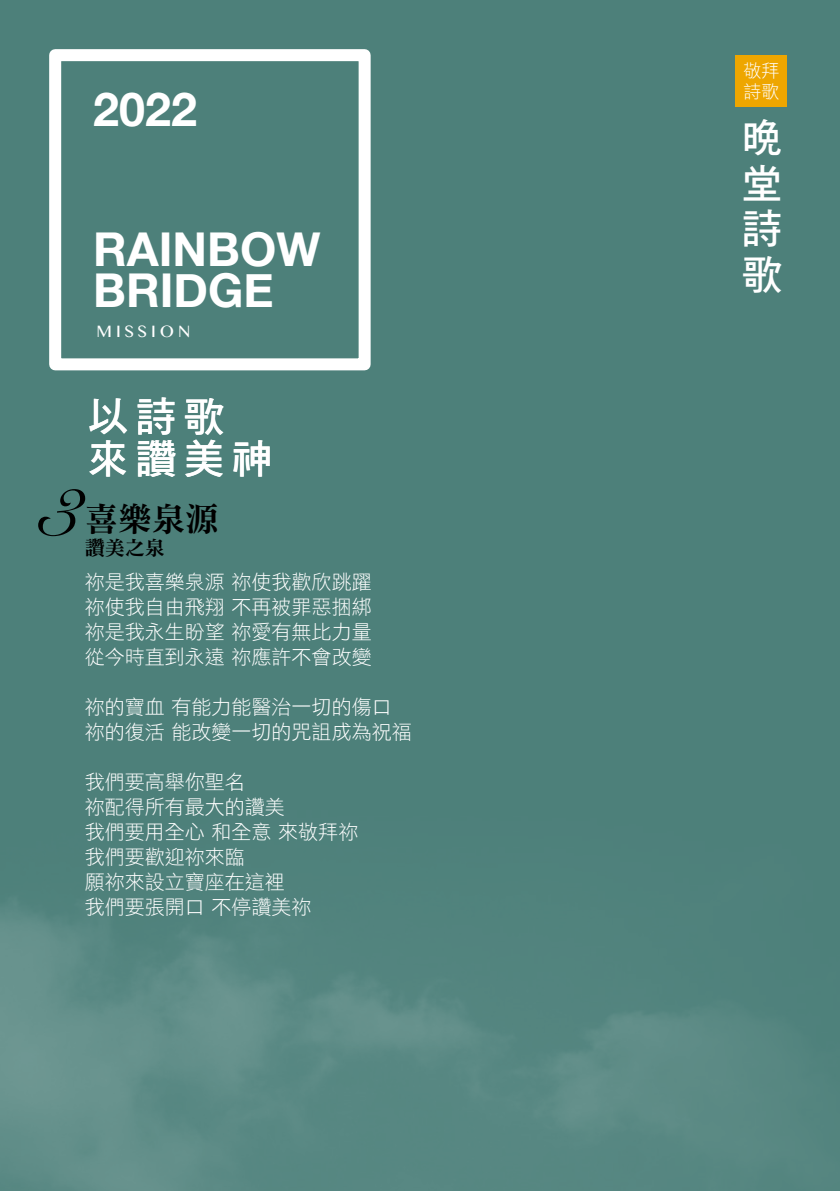
<style>
.page{position:relative;width:840px;height:1191px;background:#fff}
.page>*{position:absolute;margin:0;border:0;box-sizing:border-box;transform-origin:0 0}
.t1{font:86.2px "Snell Roundhand";color:#000}
.t2{font:700 46.6px/41px "Helvetica Neue";color:#fff}
.t3{font:40.6px/45.4px "DF Hei Std W7";letter-spacing:.18em;color:#fff;text-align:justify}
.t4{font:33.4px "DF Ming Std W9";color:#000}
.t5{font:20px/25px "DF Hei Std W3";color:#fff}
.t6{font:20px "DF Ming Std W9";color:#000}
.t7{font:18px/21px "DF Hei Std W3";color:#fff}
.t8{font:16.6px "Gurmukhi MN";letter-spacing:.24em;color:#fff}
</style>
<div class="page">
<div style="left:0;top:0;width:839px;height:1191px;background:#4d807a"></div>
<img style="left:0;top:901px;width:799px;height:290px">
<div style="left:735px;top:55px;width:51px;height:51px;background:#eea600"></div>
<div style="left:49px;top:49px;width:321px;height:321px;border:12px solid #fff"></div>
<h2 class="t2" style="left:93px;top:90px;width:105px">2022</h2>
<h2 class="t2" style="left:93px;top:230px;width:228px">RAINBOW<br>BRIDGE</h2>
<p class="t8" style="left:96px;top:322px;width:95px">MISSION</p>
<h3 class="t3" style="left:88px;top:395px;width:186px;line-height:42px">以詩歌來讚美神</h3>
<h1 class="t1" style="left:34px;top:439px;width:45px">3</h1>
<h3 class="t4" style="left:85px;top:501px;width:135px">喜樂泉源</h3>
<p class="t6" style="left:85px;top:537px;width:81px">讚美之泉</p>
<p class="t5" style="left:85px;top:569px;width:288px;text-align:justify">祢是我喜樂泉源 祢使我歡欣跳躍祢使我自由飛翔 不再被罪惡捆綁祢是我永生盼望 祢愛有無比力量從今時直到永遠 祢應許不會改變</p>
<p class="t5" style="left:85px;top:694px;width:328px">祢的寶血 有能力能醫治一切的傷口祢的復活 能改變一切的咒詛成為祝福</p>
<p class="t5" style="left:85px;top:769px;width:275px">我們要高舉你聖名<br>祢配得所有最大的讚美<br>我們要用全心 和全意 來敬拜祢我們要歡迎祢來臨<br>願祢來設立寶座在這裡<br>我們要張開口 不停讚美祢</p>
<p class="t7" style="left:743px;top:60px;width:37px">敬拜詩歌</p>
<h3 class="t3" style="left:741px;top:114px;width:41px">晚堂詩歌</h3>
</div>
